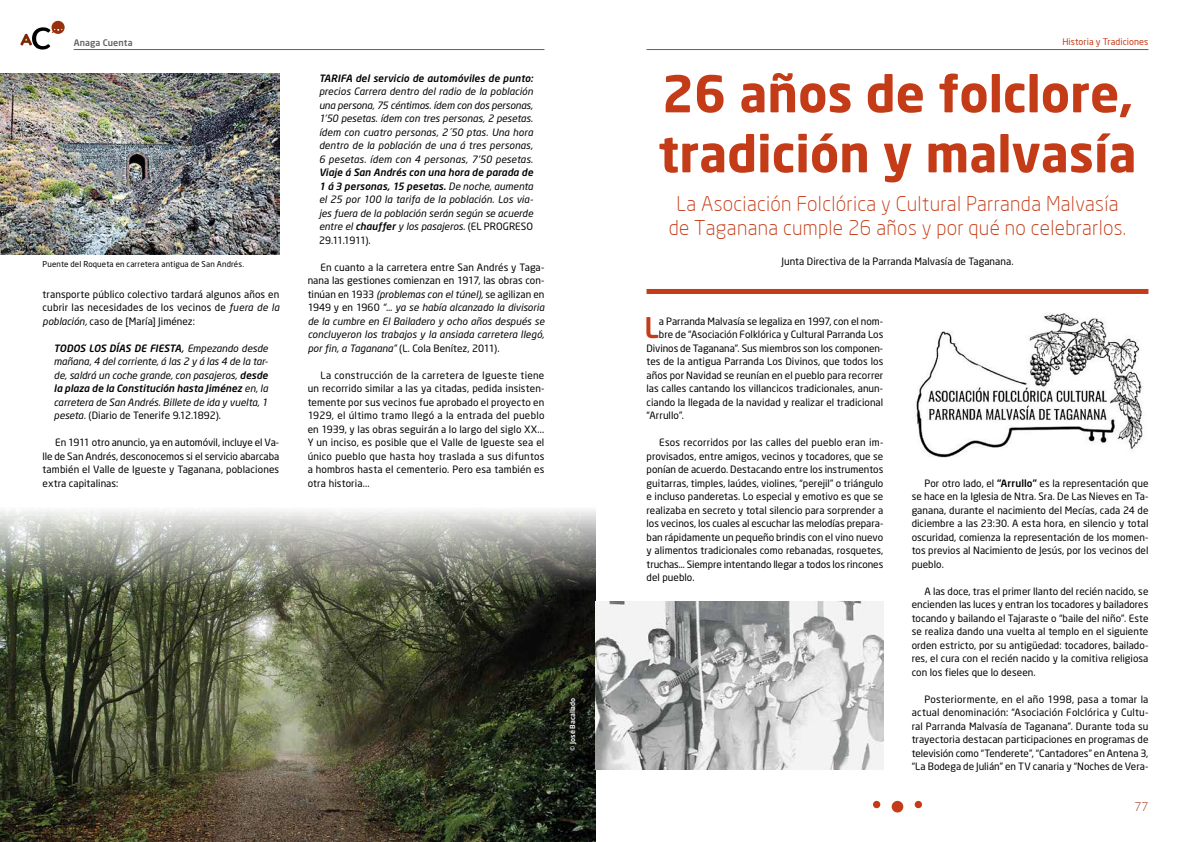
<style>
.page{position:relative;width:1191px;height:842px;background:#fff}
.page>*{position:absolute;margin:0;border:0;box-sizing:border-box;transform-origin:0 0}
.t1{font:50px/60px "Neo Sans Bold TR";color:#c43b17}
.t2{font:28.2px "Neo Sans Medium TR";color:#c43b17}
.t3{font:300 20px/24px "Neo Sans";letter-spacing:.015em;color:#c43b17;text-align:center}
.t4{font:300 12px "Neo Sans";color:#98300e}
.t5{font:10px/13.5px "Neo Sans TR";color:#000;text-align:justify}
.t6{font:10px/13.5px "Neo Sans Italic TR";letter-spacing:.005em;color:#000;text-align:justify}
.t7{font:10px/13.5px "Neo Sans Medium Italic TR";letter-spacing:.005em;color:#000}
.t8{font:9px "Neo Sans TR";letter-spacing:.005em;color:#c43b17}
.t9{font:9px "Neo Sans Medium TR";letter-spacing:.01em;color:#646363}
.t10{font:8px "Neo Sans TR";letter-spacing:.015em;color:#000}
.t11{font:7px "Neo Sans Medium TR";color:#fff}
.s1{font-family:"Neo Sans Italic TR"}
.s2{font-family:"Neo Sans Medium Italic TR"}
.s3{font-family:"Neo Sans TR"}
.s4{font-family:"Neo Sans Medium TR"}
</style>
<div class="page">
<hr style="left:74px;top:49px;width:470px;height:1px;background:#646363">
<svg style="left:20px;top:21px;width:45px;height:29px"></svg>
<hr style="left:646px;top:49px;width:502px;height:1px;background:#646363">
<div style="left:873px;top:801px;width:7px;height:7px;background:#c43b17;border-radius:50%"></div>
<div style="left:914px;top:801px;width:8px;height:7px;background:#c43b17;border-radius:50%"></div>
<div style="left:891px;top:801px;width:12px;height:11px;background:#c43b17;border-radius:50%"></div>
<img style="left:0;top:74px;width:279px;height:180px">
<img style="left:0;top:509px;width:595px;height:333px">
<div style="left:557px;top:686px;width:32px;height:77px;background:#000;opacity:.95"></div>
<div style="left:646px;top:289px;width:502px;height:5px;background:#c43b17"></div>
<img style="left:595px;top:601px;width:288px;height:169px">
<img style="left:916px;top:313px;width:227px;height:145px">
<p class="t9" style="left:74px;top:37px;width:60px">Anaga Cuenta</p>
<p class="t10" style="left:43px;top:259px;width:203px">Puente del Roqueta en carretera antigua de San Andrés.</p>
<p class="t5" style="left:43px;top:287px;width:238px">transporte público colectivo tardará algunos años en cubrir las necesidades de los vecinos de <span class="s1">fuera de la población,</span> caso de [María] Jiménez:</p>
<p class="t7" style="left:54px;top:341px;width:216px">TODOS LOS DÍAS DE FIESTA, <span class="s1">Empezando desde</span></p>
<p class="t6" style="left:54px;top:354px;width:216px">mañana, 4 del corriente, á las 2 y á las 4 de la tar&shy;de, saldrá un coche grande, con pasajeros, <span class="s2">desde</span></p>
<p class="t7" style="left:54px;top:381px;width:216px">la plaza de la Constitución hasta Jiménez <span class="s1">en, la</span></p>
<p class="t6" style="left:54px;top:395px;width:215px">carretera de San Andrés. Billete de ida y vuelta, 1</p>
<p class="t5" style="left:54px;top:408px;width:169px"><span class="s1">peseta.</span> (Diario de Tenerife 9.12.1892).</p>
<p class="t5" style="left:43px;top:435px;width:238px;text-indent:13px">En 1911 otro anuncio, ya en automóvil, incluye el Va&shy;lle de San Andrés, desconocemos si el servicio abarcaba también el Valle de Igueste y Taganana, poblaciones extra capitalinas:</p>
<p class="t7" style="left:319px;top:71px;width:215px">TARIFA del servicio de automóviles de punto:</p>
<p class="t6" style="left:319px;top:84px;width:216px">precios Carrera dentro del radio de la población una persona, 75 céntimos. ídem con dos personas, 1’50 pesetas. ídem con tres personas, 2 pesetas. ídem con cuatro personas, 2´50 ptas. Una hora dentro de la población de una á tres personas, 6 pesetas. ídem con 4 personas, 7’50 pesetas.</p>
<p class="t7" style="left:319px;top:165px;width:216px">Viaje á San Andrés con una hora de parada de<br>1 á 3 personas, 15 pesetas. <span class="s1">De noche, aumenta</span></p>
<p class="t6" style="left:319px;top:192px;width:216px">el 25 por 100 la tarifa de la población. Los via&shy;jes fuera de la población serán según se acuerde entre el <span class="s2">chauffer</span> y los pasajeros. <span class="s3">(EL PROGRESO</span></p>
<p class="t5" style="left:319px;top:233px;width:53px">29.11.1911).</p>
<p class="t5" style="left:308px;top:260px;width:238px;text-indent:13px">En cuanto a la carretera entre San Andrés y Taga&shy;nana las gestiones comienzan en 1917, las obras con&shy;tinúan en 1933 <span class="s1">(problemas con el túnel),</span> se agilizan en</p>
<p class="t6" style="left:308px;top:300px;width:238px"><span class="s3">1949 y en 1960</span> “… ya se había alcanzado la divisoria de la cumbre en El Bailadero y ocho años después se concluyeron los trabajos y la ansiada carretera llegó,</p>
<p class="t5" style="left:308px;top:341px;width:193px"><span class="s1">por fin, a Taganana”</span> (L. Cola Benítez, 2011).</p>
<p class="t5" style="left:308px;top:368px;width:238px;text-indent:13px">La construcción de la carretera de Igueste tiene un recorrido similar a las ya citadas, pedida insisten&shy;temente por sus vecinos fue aprobado el proyecto en 1929, el último tramo llegó a la entrada del pueblo en 1939, y las obras seguirán a lo largo del siglo XX...<br>Y un inciso, es posible que el Valle de Igueste sea el único pueblo que hasta hoy traslada a sus difuntos a hombros hasta el cementerio. Pero esa también es otra historia...</p>
<p class="t11" style="left:568px;top:751px;width:54px;rotate:-90deg">© José Bacallado</p>
<p class="t8" style="left:1062px;top:37px;width:88px">Historia y Tradiciones</p>
<h1 class="t1" style="left:658px;top:62px;width:480px">26 años de folclore, tradición y malvasía</h1>
<h3 class="t3" style="left:668px;top:191px;width:459px">La Asociación Folclórica y Cultural Parranda Malvasía de Taganana cumple 26 años y por qué no celebrarlos.</h3>
<p class="t5" style="left:781px;top:254px;width:233px">Junta Directiva de la Parranda Malvasía de Taganana.</p>
<h2 class="t2" style="left:644px;top:310px;width:16px">L</h2>
<p class="t5" style="left:659px;top:314px;width:226px">a Parranda Malvasía se legaliza en 1997, con el nom-</p>
<p class="t5" style="left:659px;top:327px;width:226px">bre de “Asociación Folklórica y Cultural Parranda Los</p>
<p class="t5" style="left:646px;top:341px;width:238px">Divinos de Taganana”. Sus miembros son los componen-</p>
<p class="t5" style="left:646px;top:354px;width:238px">tes de la antigua Parranda Los Divinos, que todos los</p>
<p class="t5" style="left:646px;top:368px;width:238px">años por Navidad se reunían en el pueblo para recorrer</p>
<p class="t5" style="left:646px;top:381px;width:238px">las calles cantando los villancicos tradicionales, anun-</p>
<p class="t5" style="left:646px;top:395px;width:238px">ciando la llegada de la navidad y realizar el tradicional</p>
<p class="t5" style="left:646px;top:408px;width:39px">“Arrullo”.</p>
<p class="t5" style="left:646px;top:435px;width:238px;text-indent:13px">Esos recorridos por las calles del pueblo eran im&shy;provisados, entre amigos, vecinos y tocadores, que se ponían de acuerdo. Destacando entre los instrumentos guitarras, timples, laúdes, violines, “perejil” o triángulo e incluso panderetas. Lo especial y emotivo es que se realizaba en secreto y total silencio para sorprender a los vecinos, los cuales al escuchar las melodías prepara&shy;ban rápidamente un pequeño brindis con el vino nuevo y alimentos tradicionales como rebanadas, rosquetes, truchas… Siempre intentando llegar a todos los rincones del pueblo.</p>
<p class="t5" style="left:911px;top:476px;width:238px;text-indent:13px">Por otro lado, el <span class="s4">“Arrullo”</span> es la representación que se hace en la Iglesia de Ntra. Sra. De Las Nieves en Ta&shy;ganana, durante el nacimiento del Mecías, cada 24 de diciembre a las 23:30. A esta hora, en silencio y total oscuridad, comienza la representación de los momen&shy;tos previos al Nacimiento de Jesús, por los vecinos del pueblo.</p>
<p class="t5" style="left:911px;top:584px;width:238px;text-indent:13px">A las doce, tras el primer llanto del recién nacido, se encienden las luces y entran los tocadores y bailadores tocando y bailando el Tajaraste o “baile del niño”. Este se realiza dando una vuelta al templo en el siguiente orden estricto, por su antigüedad: tocadores, bailado&shy;res, el cura con el recién nacido y la comitiva religiosa con los fieles que lo deseen.</p>
<p class="t5" style="left:911px;top:692px;width:238px;text-indent:13px">Posteriormente, en el año 1998, pasa a tomar la actual denominación: “Asociación Folclórica y Cultu&shy;ral Parranda Malvasía de Taganana”. Durante toda su trayectoria destacan participaciones en programas de televisión como “Tenderete”, “Cantadores” en Antena 3, “La Bodega de Julián” en TV canaria y “Noches de Vera-</p>
<p class="t4" style="left:1134px;top:799px;width:15px">77</p>
</div>
